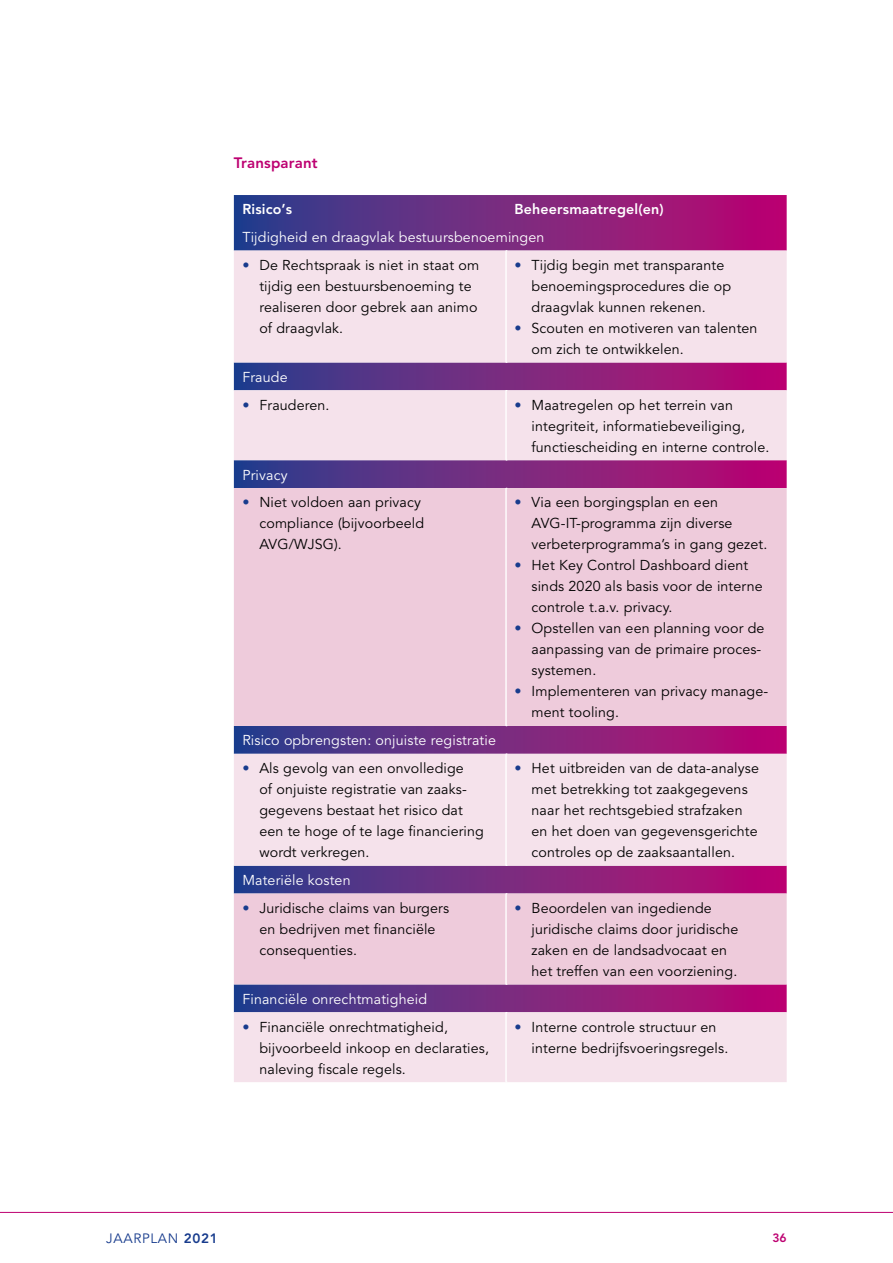
<style>
.page{position:relative;width:893px;height:1263px;background:#fff}
.page>*{position:absolute;margin:0;border:0;box-sizing:border-box;transform-origin:0 0}
.kop_D{font:800 15px "Avenir";letter-spacing:.01em;color:#bd0071}
.t1{font:14.25px/21px "Avenir";letter-spacing:.01em;color:#000}
._0_JV_TEKST{font:14.25px "Avenir";letter-spacing:.01em;color:#fff}
._2_JV_INTRO_2{font:800 14.25px "Avenir";letter-spacing:.01em;color:#fff}
.t2{font:13.5px "Avenir";letter-spacing:.05em;color:#183c8d}
.t3{font:800 12px "Avenir";color:#bd0071}
.s1{color:#183c8d}
.s2{font-weight:800}
</style>
<div class="page">
<hr style="left:0;top:1212px;width:893px;height:1px;background:#bd0071">
<svg style="left:234px;top:195px;width:553px;height:56px;background:#772880"></svg>
<svg style="left:234px;top:251px;width:553px;height:831px;background:#d6b3d0"></svg>
<svg style="left:234px;top:488px;width:553px;height:496px;background:#e2bdd4"></svg>
<svg style="left:506px;top:250px;width:1px;height:113px"></svg>
<svg style="left:506px;top:390px;width:1px;height:71px"></svg>
<svg style="left:506px;top:488px;width:1px;height:238px"></svg>
<svg style="left:506px;top:754px;width:1px;height:112px"></svg>
<svg style="left:506px;top:893px;width:1px;height:92px"></svg>
<svg style="left:506px;top:1012px;width:1px;height:70px"></svg>
<h3 class="kop_D" style="left:234px;top:154px;width:85px">Transparant</h3>
<p class="_2_JV_INTRO_2" style="left:242px;top:201px;width:51px">Risico’s</p>
<p class="_2_JV_INTRO_2" style="left:514px;top:201px;width:151px">Beheersmaatregel(en)</p>
<p class="_0_JV_TEKST" style="left:242px;top:229px;width:304px">Tijdigheid en draagvlak bestuursbenoemingen</p>
<p class="t1" style="left:259px;top:255px;width:221px;text-indent:-17px"><span class="s1">•</span> De Rechtspraak is niet in staat om tijdig een bestuursbenoeming te realiseren door gebrek aan animo of draagvlak.</p>
<p class="t1" style="left:531px;top:255px;width:201px;text-indent:-17px"><span class="s1">•</span> Tijdig begin met transparante benoemingsprocedures die op draagvlak kunnen rekenen.</p>
<p class="t1" style="left:531px;top:318px;width:228px;text-indent:-17px"><span class="s1">•</span> Scouten en motiveren van talenten om zich te ontwikkelen.</p>
<p class="_0_JV_TEKST" style="left:242px;top:369px;width:47px">Fraude</p>
<p class="t1" style="left:242px;top:395px;width:89px"><span class="s1">•</span> Frauderen.</p>
<p class="t1" style="left:531px;top:395px;width:239px;text-indent:-17px"><span class="s1">•</span> Maatregelen op het terrein van integriteit, informatiebeveiliging, functiescheiding en interne controle.</p>
<p class="_0_JV_TEKST" style="left:242px;top:466px;width:47px">Privacy</p>
<p class="t1" style="left:259px;top:492px;width:166px;text-indent:-17px"><span class="s1">•</span> Niet voldoen aan privacy compliance (bijvoorbeeld<br>AVG/WJSG).</p>
<p class="t1" style="left:531px;top:492px;width:237px;text-indent:-17px"><span class="s1">•</span> Via een borgingsplan en een<br>AVG-IT-programma zijn diverse verbeterprogramma’s in gang gezet.</p>
<p class="t1" style="left:531px;top:555px;width:233px;text-indent:-17px"><span class="s1">•</span> Het Key Control Dashboard dient sinds 2020 als basis voor de interne controle t.a.v. privacy.</p>
<p class="t1" style="left:531px;top:618px;width:235px;text-indent:-17px"><span class="s1">•</span> Opstellen van een planning voor de aanpassing van de primaire proces&shy;systemen.</p>
<p class="t1" style="left:531px;top:681px;width:238px;text-indent:-17px"><span class="s1">•</span> Implementeren van privacy manage&shy;ment tooling.</p>
<p class="_0_JV_TEKST" style="left:242px;top:732px;width:255px">Risico opbrengsten: onjuiste registratie</p>
<p class="t1" style="left:259px;top:758px;width:226px;text-indent:-17px"><span class="s1">•</span> Als gevolg van een onvolledige<br>of onjuiste registratie van zaaks&shy;gegevens bestaat het risico dat een te hoge of te lage financiering wordt verkregen.</p>
<p class="t1" style="left:531px;top:758px;width:229px;text-indent:-17px"><span class="s1">•</span> Het uitbreiden van de data-analyse met betrekking tot zaakgegevens naar het rechtsgebied strafzaken en het doen van gegevensgerichte controles op de zaaksaantallen.</p>
<p class="_0_JV_TEKST" style="left:242px;top:872px;width:110px">Materiële kosten</p>
<p class="t1" style="left:259px;top:898px;width:191px;text-indent:-17px"><span class="s1">•</span> Juridische claims van burgers en bedrijven met financiële consequenties.</p>
<p class="t1" style="left:531px;top:898px;width:208px;text-indent:-17px"><span class="s1">•</span> Beoordelen van ingediende juridische claims door juridische zaken en de landsadvocaat en het treffen van een voorziening.</p>
<p class="_0_JV_TEKST" style="left:242px;top:991px;width:186px">Financiële onrechtmatigheid</p>
<p class="t1" style="left:259px;top:1017px;width:231px;text-indent:-17px"><span class="s1">•</span> Financiële onrechtmatigheid, bijvoorbeeld inkoop en declaraties, naleving fiscale regels.</p>
<p class="t1" style="left:531px;top:1017px;width:198px;text-indent:-17px"><span class="s1">•</span> Interne controle structuur en interne bedrijfsvoeringsregels.</p>
<p class="t2" style="left:106px;top:1231px;width:113px">JAARPLAN <span class="s2">2021</span></p>
<p class="t3" style="left:772px;top:1231px;width:16px">36</p>
</div>
